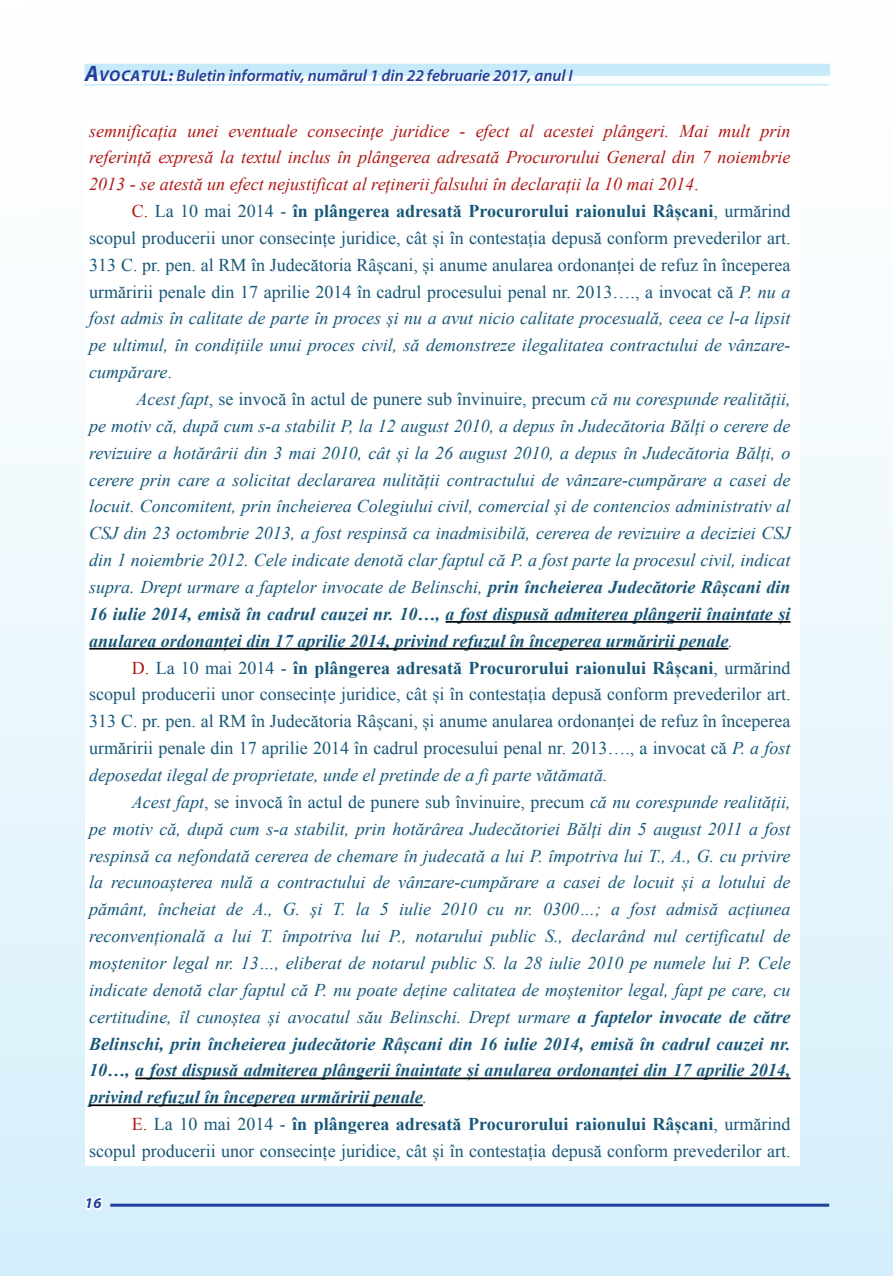
<style>
.page{position:relative;width:893px;height:1276px;background:#fff}
.page>*{position:absolute;margin:0;border:0;box-sizing:border-box;transform-origin:0 0}
.t1{font:italic 18px/26.8px "Times New Roman";color:#175779;text-align:justify}
.t2{font:18px/26.8px "Times New Roman";color:#175779;text-align:justify}
.t3{font:italic 18px/26.8px "Times New Roman";color:#ae1916;text-align:justify}
.t4{font:italic 600 16.5px "Myriad Pro";color:#223f99}
.t5{font:italic 700 15px "Myriad Pro";color:#223f99}
.s1{font-weight:700;font-size:22.5px;color:#fff}
.s2{font-weight:700;font-size:15.75px;color:#fff}
.s3{font-weight:700;font-size:15.75px}
.s4{font-weight:700;color:#fff}
.s5{font-style:normal}
.s6{color:#ae1916}
.s7{font-weight:700}
.s8{font-style:italic}
</style>
<div class="page">
<div style="left:0;top:0;width:893px;height:1276px;background:linear-gradient(to bottom,#fff,#d5effb)"></div>
<svg style="left:84px;top:1195px;width:21px;height:16px"></svg>
<hr style="left:110px;top:1203px;width:719px;height:3px;background:#223f99">
<div style="left:84px;top:64px;width:746px;height:12px;background:#c6eafa"></div>
<hr style="left:84px;top:84px;width:745px;height:1px;background:#c6eafa">
<hr style="left:892px;top:0;width:1px;height:1276px;background:#d4effb">
<div style="left:85px;top:119px;width:714px;height:1046px;background:#fff"></div>
<hr style="left:446px;top:621px;width:344px;height:2px;background:#000">
<hr style="left:89px;top:648px;width:639px;height:1px;background:#000">
<hr style="left:135px;top:1077px;width:655px;height:2px;background:#000">
<hr style="left:89px;top:1104px;width:334px;height:2px;background:#000">
<p class="t4" style="left:84px;top:65px;width:490px"><span class="s1">A</span><span class="s2">VOC</span><span class="s3">A</span><span class="s2">TUL</span><span class="s4">:</span> Buletin informativ, numărul 1 din 22 februarie 2017, anul I</p>
<p class="t3" style="left:89px;top:117px;width:703px">semnificația unei eventuale consecințe juridice - efect al acestei plângeri. Mai mult prin referință expresă la textul inclus în plângerea adresată Procurorului General din 7 noiembrie 2013 - se atestă un efect nejustificat al reținerii falsului în declarații la 10 mai 2014<span class="s5">.</span></p>
<p class="t2" style="left:89px;top:197px;width:703px;text-indent:43px"><span class="s6">C.</span> La 10 mai 2014 - <span class="s7">în plângerea adresată Procurorului raionului Râșcani</span>, urmărind scopul producerii unor consecințe juridice, cât și în contestația depusă conform prevederilor art.<br>313 C. pr. pen. al RM în Judecătoria Râșcani, și anume anularea ordonanței de refuz în începerea urmăririi penale din 17 aprilie 2014 în cadrul procesului penal nr. 2013…., a invocat că <span class="s8">P. nu a fost admis în calitate de parte în proces și nu a avut nicio calitate procesuală, ceea ce l-a lipsit pe ultimul, în condițiile unui proces civil, să demonstreze ilegalitatea contractului de vânzare&shy;cumpărare</span>.</p>
<p class="t1" style="left:89px;top:385px;width:703px;text-indent:47px">Acest fapt<span class="s5">, se invocă în actul de punere sub învinuire, precum</span> că nu corespunde realității, pe motiv că, după cum s-a stabilit P, la 12 august 2010, a depus în Judecătoria Bălți o cerere de revizuire a hotărârii din 3 mai 2010, cât și la 26 august 2010, a depus în Judecătoria Bălți, o cerere prin care a solicitat declararea nulității contractului de vânzare-cumpărare a casei de locuit. Concomitent, prin încheierea Colegiului civil, comercial și de contencios administrativ al CSJ din 23 octombrie 2013, a fost respinsă ca inadmisibilă, cererea de revizuire a deciziei CSJ din 1 noiembrie 2012. Cele indicate denotă clar faptul că P. a fost parte la procesul civil, indicat supra. Drept urmare a faptelor invocate de Belinschi, <span class="s7">prin încheierea Judecătorie Râșcani din 16 iulie 2014, emisă în cadrul cauzei nr. 10…, a fost dispusă admiterea plângerii înaintate și anularea ordonanței din 17 aprilie 2014, privind refuzul în începerea urmăririi penale</span>.</p>
<p class="t2" style="left:89px;top:654px;width:703px;text-indent:43px"><span class="s6">D.</span> La 10 mai 2014 - <span class="s7">în plângerea adresată Procurorului raionului Râșcani</span>, urmărind scopul producerii unor consecințe juridice, cât și în contestația depusă conform prevederilor art.<br>313 C. pr. pen. al RM în Judecătoria Râșcani, și anume anularea ordonanței de refuz în începerea urmăririi penale din 17 aprilie 2014 în cadrul procesului penal nr. 2013…., a invocat că <span class="s8">P. a fost deposedat ilegal de proprietate, unde el pretinde de a fi parte vătămată.</span></p>
<p class="t1" style="left:89px;top:788px;width:703px;text-indent:43px">Acest fapt<span class="s5">, se invocă în actul de punere sub învinuire, precum</span> că nu corespunde realității, pe motiv că, după cum s-a stabilit, prin hotărârea Judecătoriei Bălți din 5 august 2011 a fost respinsă ca nefondată cererea de chemare în judecată a lui P. împotriva lui T., A., G. cu privire la recunoașterea nulă a contractului de vânzare-cumpărare a casei de locuit și a lotului de pământ, încheiat de A., G. și T. la 5 iulie 2010 cu nr. 0300…; a fost admisă acțiunea reconvențională a lui T. împotriva lui P., notarului public S., declarând nul certificatul de moștenitor legal nr. 13…, eliberat de notarul public S. la 28 iulie 2010 pe numele lui P. Cele indicate denotă clar faptul că P. nu poate deține calitatea de moștenitor legal, fapt pe care, cu certitudine, îl cunoștea și avocatul său Belinschi. Drept urmare <span class="s7">a faptelor invocate de către Belinschi, prin încheierea judecătorie Râșcani din 16 iulie 2014, emisă în cadrul cauzei nr.<br>10…, a fost dispusă admiterea plângerii înaintate și anularea ordonanței din 17 aprilie 2014, privind refuzul în începerea urmăririi penale</span>.</p>
<p class="t2" style="left:89px;top:1110px;width:703px;text-align:right"><span class="s6">E.</span> La 10 mai 2014 - <span class="s7">în plângerea adresată Procurorului raionului Râșcani</span>, urmărind scopul producerii unor consecințe juridice, cât și în contestația depusă conform prevederilor art.</p>
<p class="t5" style="left:85px;top:1193px;width:18px">16</p>
</div>
